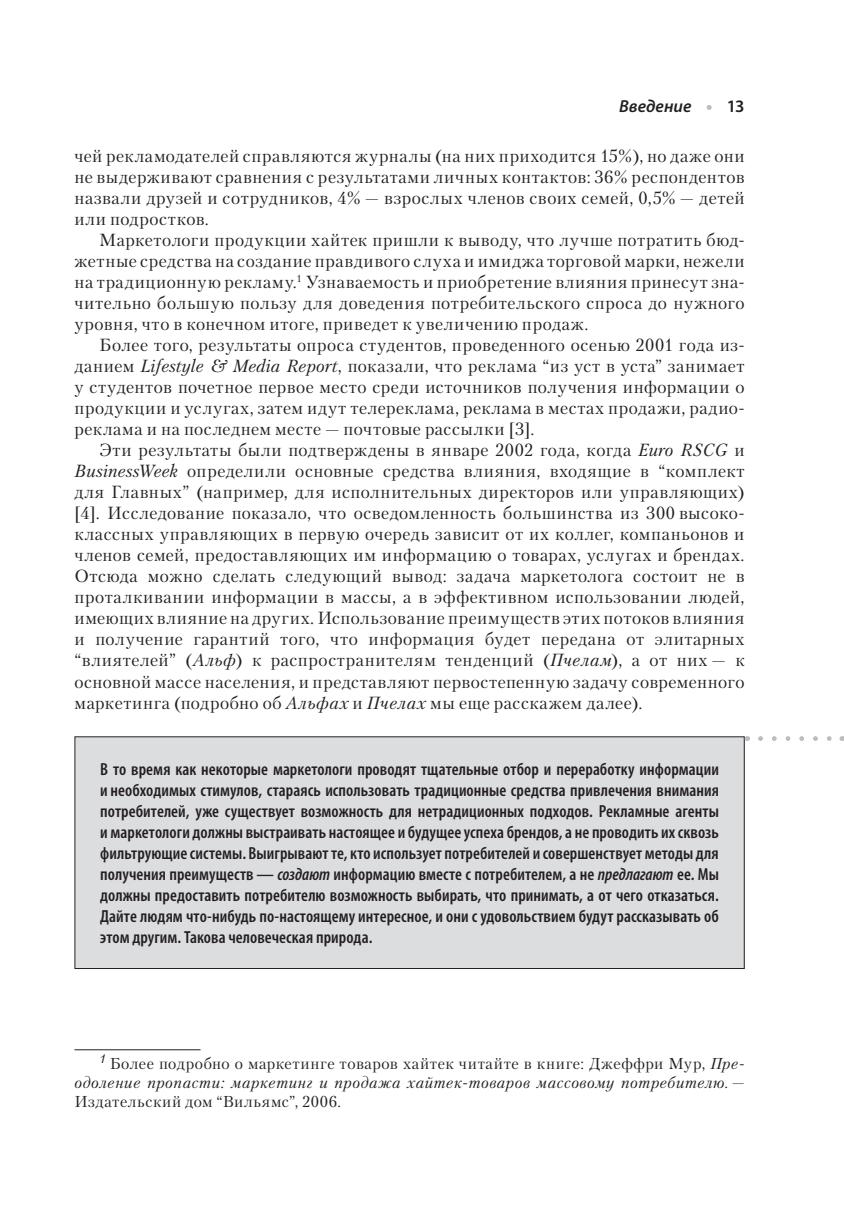
<style>
.page{position:relative;width:844px;height:1206px;background:#fff}
.page>*{position:absolute;margin:0;border:0;box-sizing:border-box;transform-origin:0 0}
.t1{font:17.5px/21px "Petersburg C";letter-spacing:.035em;color:#231f20;text-align:justify}
.t2{font:600 condensed 17.5px/21px "Myriad Pro";letter-spacing:.005em;color:#231f20;text-align:justify}
.t3{font:italic 600 17.5px "Myriad Pro";letter-spacing:.005em;color:#231f20}
.t4{font:15.75px/18.9px "Petersburg C";letter-spacing:.04em;color:#231f20;text-align:justify}
.s1{font-weight:900;font-style:normal;color:#bcbdc0}
.s2{font-style:normal}
.s3{font-style:italic}
</style>
<div class="page">
<hr style="left:74px;top:1049px;width:126px;height:1px;background:#231f20">
<div style="left:75px;top:736px;width:669px;height:232px;background:#dcdddf"></div>
<div style="left:74px;top:736px;width:670px;height:233px;border:1px solid #231f20"></div>
<svg style="left:760px;top:736px;width:72px;height:4px"></svg>
<p class="t3" style="left:619px;top:95px;width:127px">Введение <span class="s1">•</span> <span class="s2">13</span></p>
<p class="t1" style="left:74px;top:145px;width:671px">чей рекламодателей справляются журналы (на них приходится 15%), но даже они не выдерживают сравнения с результатами личных контактов: 36% респондентов назвали друзей и сотрудников, 4% — взрослых членов своих семей, 0,5% — детей или подростков.</p>
<p class="t1" style="left:74px;top:229px;width:671px;text-indent:25px">Маркетологи продукции хайтек пришли к выводу, что лучше потратить бюд&shy;жетные средства на создание правдивого слуха и имиджа торговой марки, нежели на традиционную рекламу. Узнаваемость и приобретение влияния принесут зна&shy;чительно большую пользу для доведения потребительского спроса до нужного уровня, что в конечном итоге, приведет к увеличению продаж.</p>
<p class="t1" style="left:74px;top:334px;width:671px;text-indent:25px">Более того, результаты опроса студентов, проведенного осенью 2001 года из&shy;данием <span class="s3">Lifestyle &amp; Media Report</span>, показали, что реклама “из уст в уста” занимает у студентов почетное первое место среди источников получения информации о продукции и услугах, затем идут телереклама, реклама в местах продажи, радио&shy;реклама и на последнем месте — почтовые рассылки [3].</p>
<p class="t1" style="left:74px;top:439px;width:671px;text-align:left;text-indent:25px">Эти результаты были подтверждены в январе 2002 года, когда <span class="s3">Euro RSCG</span> и <span class="s3">BusinessWeek</span> определили основные средства влияния, входящие в “комплект для Главных” (например, для исполнительных директоров или управляющих) [4]. Исследование показало, что осведомленность большинства из 300 высоко&shy;классных управляющих в первую очередь зависит от их коллег, компаньонов и членов семей, предоставляющих им информацию о товарах, услугах и брендах.<br>Отсюда можно сделать следующий вывод: задача маркетолога состоит не в проталкивании информации в массы, а в эффективном использовании людей, имеющих влияние на других. Использование преимуществ этих потоков влияния и получение гарантий того, что информация будет передана от элитарных “влиятелей” (<span class="s3">Альф</span>) к распространителям тенденций (<span class="s3">Пчелам</span>), а от них — к основной массе населения, и представляют первостепенную задачу современного маркетинга (подробно об <span class="s3">Альфах</span> и <span class="s3">Пчелах</span> мы еще расскажем далее).</p>
<p class="t2" style="left:100px;top:759px;width:620px">В то время как некоторые маркетологи проводят тщательные отбор и переработку информации и необходимых стимулов, стараясь использовать традиционные средства привлечения внимания потребителей, уже существует возможность для нетрадиционных подходов. Рекламные агенты и маркетологи должны выстраивать настоящее и будущее успеха брендов, а не проводить их сквозь фильтрующие системы. Выигрывают те, кто использует потребителей и совершенствует методы для получения преимуществ— <span class="s3">создают</span> информацию вместе с потребителем, а не <span class="s3">предлагают</span> ее. Мы должны предоставить потребителю возможность выбирать, что принимать, а от чего отказаться.<br>Дайте людям что-нибудь по-настоящему интересное, и они с удовольствием будут рассказывать об этом другим. Такова человеческая природа.</p>
<p class="t4" style="left:74px;top:1053px;width:671px;text-indent:35px">Более подробно о маркетинге товаров хайтек читайте в книге: Джеффри Мур, <span class="s3">Пре&shy;одоление пропасти: маркетинг и продажа хайтек-товаров массовому потребителю</span>. — Издательский дом “Вильямс”, 2006.</p>
</div>
